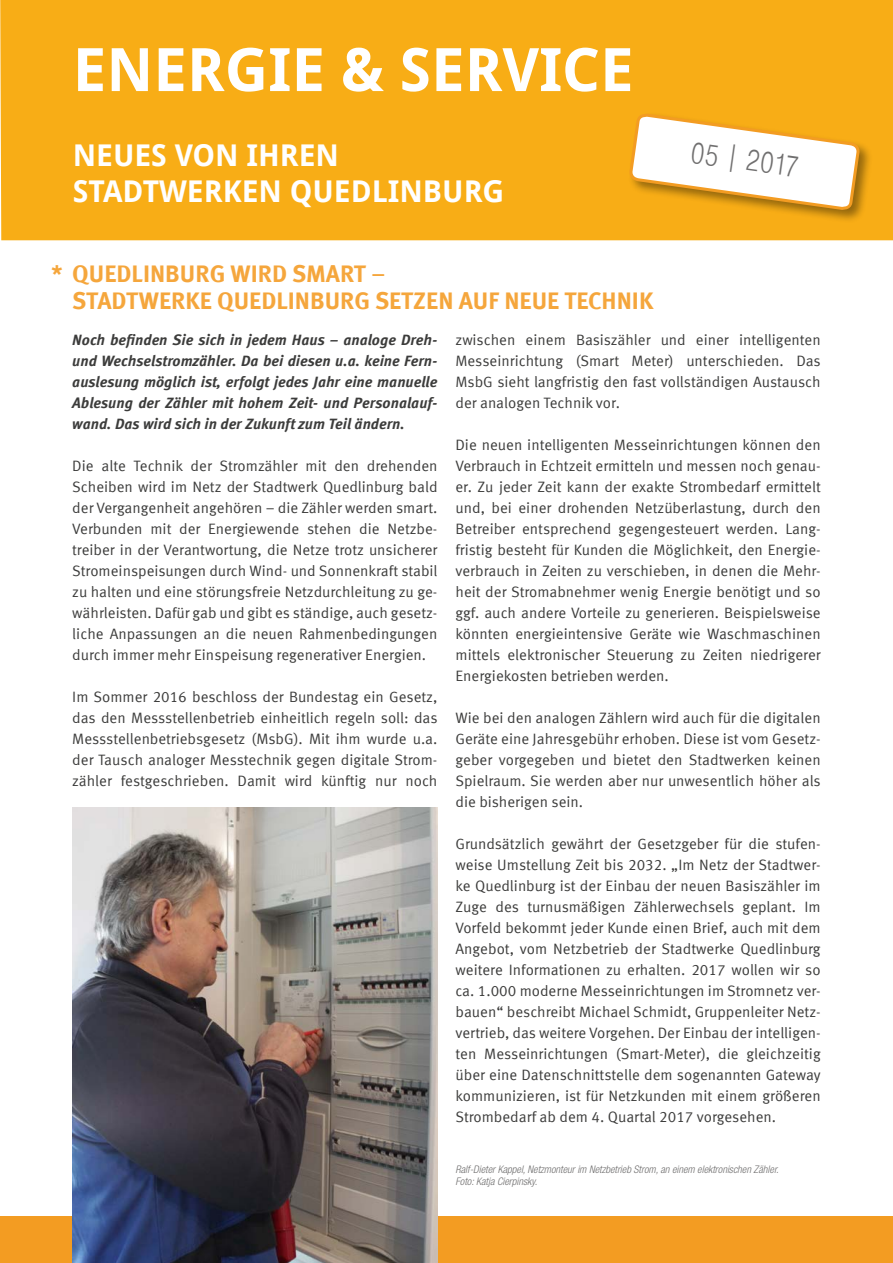
<style>
.page{position:relative;width:893px;height:1263px;background:#fff}
.page>*{position:absolute;margin:0;border:0;box-sizing:border-box;transform-origin:0 0}
.t1{font:700 60px "Droid Sans";color:#fff}
.t2{font:700 30px/36px "Droid Sans";color:#fff}
.t3{font:30px "Dotum";color:#706f6f;scale:.8 1}
.t4{font:700 24px/27px "Meta Offc Pro";color:#f5a63c}
.t5{font:15px/21px "Meta Offc Pro Norm";color:#3c3c3b;text-align:justify}
.t6{font:italic 700 15px/21px "Meta Offc Pro";color:#3c3c3b;text-align:justify}
.t7{font:italic 300 condensed 10.5px/12.6px "Helvetica Neue";color:#706f6f}
</style>
<div class="page">
<div style="left:0;top:0;width:893px;height:240px;background:#f8ad16"></div>
<div style="left:628px;top:112px;width:245px;height:112px;background:#000;opacity:.4"></div>
<svg style="left:628px;top:109px;width:233px;height:105px"></svg>
<div style="left:0;top:1216px;width:893px;height:47px;background:#f39c22"></div>
<img style="left:72px;top:808px;width:365px;height:455px">
<h1 class="t1" style="left:73px;top:31px;width:562px">ENERGIE &amp; SERVICE</h1>
<h2 class="t2" style="left:73px;top:138px;width:433px">NEUES VON IHREN<br>STADTWERKEN QUEDLINBURG</h2>
<h2 class="t3" style="left:693px;top:137px;width:137px;rotate:8deg">05 | 2017</h2>
<h3 class="t4" style="left:72px;top:259px;width:583px;text-indent:-21px">* QUEDLINBURG WIRD SMART –<br>STADTWERKE QUEDLINBURG SETZEN AUF NEUE TECHNIK</h3>
<p class="t6" style="left:72px;top:329px;width:367px">Noch befinden Sie sich in jedem Haus – analoge Dreh&shy;und Wechselstromzähler. Da bei diesen u.a. keine Fern&shy;auslesung möglich ist, erfolgt jedes Jahr eine manuelle Ablesung der Zähler mit hohem Zeit- und Personalauf&shy;wand. Das wird sich in der Zukunft zum Teil ändern.</p>
<p class="t5" style="left:72px;top:455px;width:367px">Die alte Technik der Stromzähler mit den drehenden Scheiben wird im Netz der Stadtwerk Quedlinburg bald der Vergangenheit angehören – die Zähler werden smart.<br>Verbunden mit der Energiewende stehen die Netzbe&shy;treiber in der Verantwortung, die Netze trotz unsicherer Stromeinspeisungen durch Wind- und Sonnenkraft stabil zu halten und eine störungsfreie Netzdurchleitung zu ge&shy;währleisten. Dafür gab und gibt es ständige, auch gesetz&shy;liche Anpassungen an die neuen Rahmenbedingungen durch immer mehr Einspeisung regenerativer Energien.</p>
<p class="t5" style="left:72px;top:686px;width:367px">Im Sommer 2016 beschloss der Bundestag ein Gesetz, das den Messstellenbetrieb einheitlich regeln soll: das Messstellenbetriebsgesetz (MsbG). Mit ihm wurde u.a. der Tausch analoger Messtechnik gegen digitale Strom&shy;zähler festgeschrieben. Damit wird künftig nur noch</p>
<p class="t5" style="left:455px;top:329px;width:367px">zwischen einem Basiszähler und einer intelligenten Messeinrichtung (Smart Meter) unterschieden. Das MsbG sieht langfristig den fast vollständigen Austausch der analogen Technik vor.</p>
<p class="t5" style="left:455px;top:434px;width:367px">Die neuen intelligenten Messeinrichtungen können den Verbrauch in Echtzeit ermitteln und messen noch genau&shy;er. Zu jeder Zeit kann der exakte Strombedarf ermittelt und, bei einer drohenden Netzüberlastung, durch den Betreiber entsprechend gegengesteuert werden. Lang&shy;fristig besteht für Kunden die Möglichkeit, den Energie&shy;verbrauch in Zeiten zu verschieben, in denen die Mehr&shy;heit der Stromabnehmer wenig Energie benötigt und so ggf. auch andere Vorteile zu generieren. Beispielsweise könnten energieintensive Geräte wie Waschmaschinen mittels elektronischer Steuerung zu Zeiten niedrigerer Energiekosten betrieben werden.</p>
<p class="t5" style="left:455px;top:707px;width:367px">Wie bei den analogen Zählern wird auch für die digitalen Geräte eine Jahresgebühr erhoben. Diese ist vom Gesetz&shy;geber vorgegeben und bietet den Stadtwerken keinen Spielraum. Sie werden aber nur unwesentlich höher als die bisherigen sein.</p>
<p class="t5" style="left:455px;top:833px;width:367px">Grundsätzlich gewährt der Gesetzgeber für die stufen&shy;weise Umstellung Zeit bis 2032. „Im Netz der Stadtwer&shy;ke Quedlinburg ist der Einbau der neuen Basiszähler im Zuge des turnusmäßigen Zählerwechsels geplant. Im Vorfeld bekommt jeder Kunde einen Brief, auch mit dem Angebot, vom Netzbetrieb der Stadtwerke Quedlinburg weitere Informationen zu erhalten. 2017 wollen wir so ca. 1.000 moderne Messeinrichtungen im Stromnetz ver&shy;bauen“ beschreibt Michael Schmidt, Gruppenleiter Netz&shy;vertrieb, das weitere Vorgehen. Der Einbau der intelligen&shy;ten Messeinrichtungen (Smart-Meter), die gleichzeitig über eine Datenschnittstelle dem sogenannten Gateway kommunizieren, ist für Netzkunden mit einem größeren Strombedarf ab dem 4. Quartal 2017 vorgesehen.</p>
<p class="t7" style="left:455px;top:1162px;width:325px">Ralf-Dieter Kappel, Netzmonteur im Netzbetrieb Strom, an einem elektronischen Zähler.<br>Foto: Katja Cierpinsky.</p>
</div>
